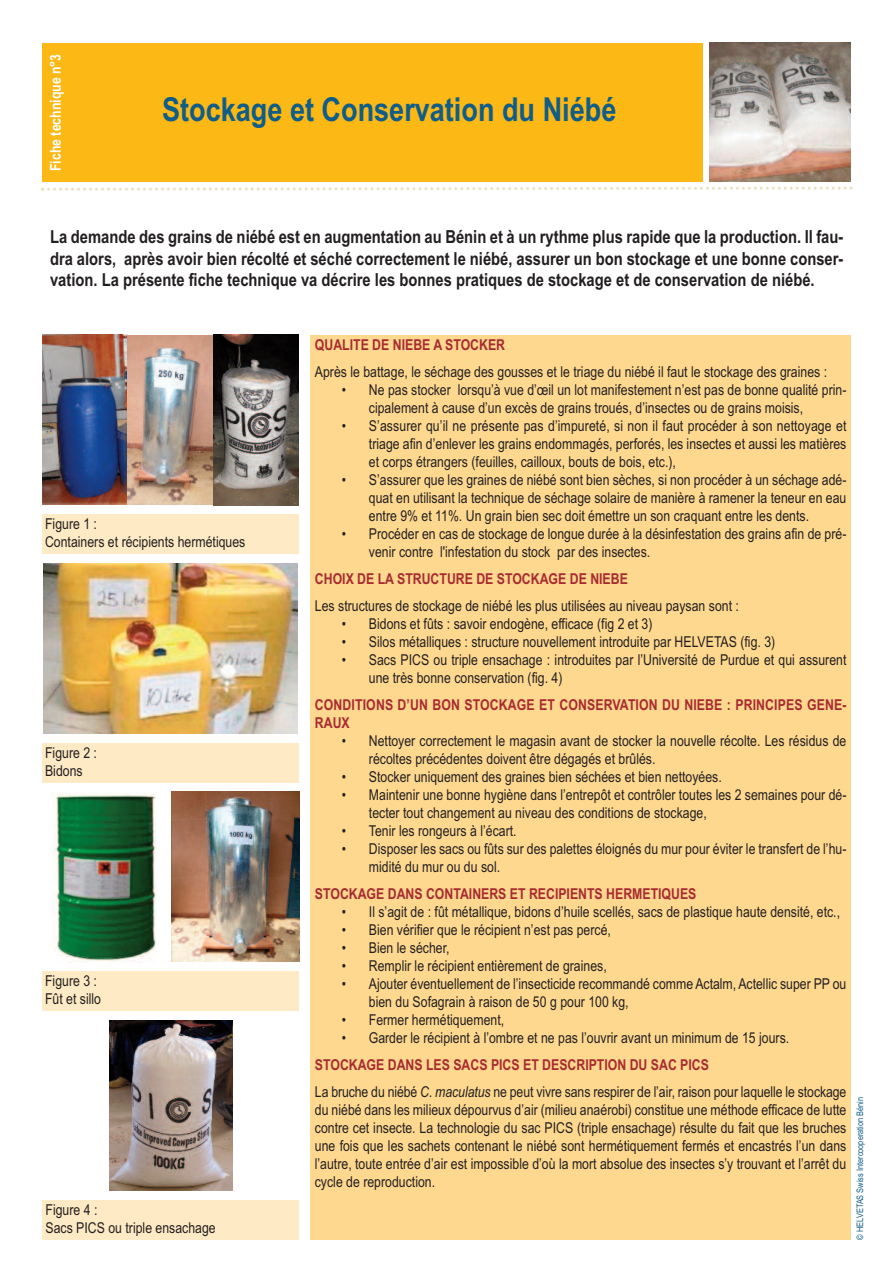
<style>
.page{position:relative;width:893px;height:1263px;background:#fff}
.page>*{position:absolute;margin:0;border:0;box-sizing:border-box;transform-origin:0 0}
.t1{font:700 33px "Arial Narrow";color:#0f5d88}
.t2{font:700 18px/21.6px "Arial Narrow";color:#231f20;text-align:justify}
.t3{font:15px/18px "Arial Narrow";color:#231f20}
.t4{font:700 15px/18px "Arial Narrow";color:#a72b30}
.t5{font:700 15px "Arial Narrow";color:#fff}
.t6{font:9px "Arial Narrow";color:#0f5d88}
.s1{font-weight:700;color:#a72b30}
.s2{font-style:italic}
</style>
<div class="page">
<div style="left:43px;top:43px;width:660px;height:139px;background:#fcb814"></div>
<svg style="left:41px;top:186px;width:811px;height:5px"></svg>
<img style="left:710px;top:43px;width:141px;height:139px">
<div style="left:310px;top:335px;width:541px;height:904px;background:#fed88f"></div>
<img style="left:44px;top:563px;width:254px;height:170px">
<img style="left:52px;top:794px;width:104px;height:168px">
<img style="left:109px;top:1020px;width:124px;height:170px">
<img style="left:43px;top:335px;width:171px;height:170px">
<div style="left:42px;top:743px;width:256px;height:39px;background:#feeac4"></div>
<div style="left:42px;top:971px;width:256px;height:40px;background:#feeac4"></div>
<div style="left:43px;top:1200px;width:256px;height:39px;background:#feeac4"></div>
<div style="left:42px;top:514px;width:256px;height:40px;background:#feeac4"></div>
<img style="left:172px;top:791px;width:127px;height:170px">
<img style="left:128px;top:335px;width:85px;height:170px">
<img style="left:214px;top:335px;width:85px;height:170px">
<p class="t5" style="left:47px;top:171px;width:119px;rotate:-90deg">Fiche technique n°3</p>
<h1 class="t1" style="left:162px;top:90px;width:456px">Stockage et Conservation du Niébé</h1>
<p class="t2" style="left:50px;top:226px;width:795px">La demande des grains de niébé est en augmentation au Bénin et à un rythme plus rapide que la production. Il fau&shy;dra alors, après avoir bien récolté et séché correctement le niébé, assurer un bon stockage et une bonne conser&shy;vation. La présente fiche technique va décrire les bonnes pratiques de stockage et de conservation de niébé.</p>
<p class="t3" style="left:45px;top:515px;width:202px">Figure 1 :<br>Containers et récipients hermétiques</p>
<p class="t3" style="left:45px;top:743px;width:53px">Figure 2 :<br>Bidons</p>
<p class="t3" style="left:45px;top:972px;width:58px">Figure 3 :<br>Fût et sillo</p>
<p class="t3" style="left:46px;top:1200px;width:172px">Figure 4 :<br>Sacs PICS ou triple ensachage</p>
<p class="t4" style="left:315px;top:336px;width:192px">QUALITE DE NIEBE A STOCKER</p>
<p class="t3" style="left:315px;top:363px;width:514px">Après le battage, le séchage des gousses et le triage du niébé il faut le stockage des graines :</p>
<p class="t3" style="left:369px;top:381px;width:479px;text-indent:-27px">• Ne pas stocker lorsqu’à vue d’œil un lot manifestement n’est pas de bonne qualité prin&shy;cipalement à cause d’un excès de grains troués, d’insectes ou de grains moisis,</p>
<p class="t3" style="left:369px;top:417px;width:479px;text-align:justify;text-indent:-27px">• S’assurer qu’il ne présente pas d’impureté, si non il faut procéder à son nettoyage et triage afin d’enlever les grains endommagés, perforés, les insectes et aussi les matières et corps étrangers (feuilles, cailloux, bouts de bois, etc.),</p>
<p class="t3" style="left:369px;top:471px;width:479px;text-align:justify;text-indent:-27px">• S’assurer que les graines de niébé sont bien sèches, si non procéder à un séchage adé&shy;quat en utilisant la technique de séchage solaire de manière à ramener la teneur en eau entre 9% et 11%. Un grain bien sec doit émettre un son craquant entre les dents.</p>
<p class="t3" style="left:369px;top:525px;width:479px;text-indent:-27px">• Procéder en cas de stockage de longue durée à la désinfestation des grains afin de pré&shy;venir contre l'infestation du stock par des insectes.</p>
<p class="t4" style="left:315px;top:570px;width:314px">CHOIX DE LA STRUCTURE DE STOCKAGE DE NIEBE</p>
<p class="t3" style="left:315px;top:597px;width:426px">Les structures de stockage de niébé les plus utilisées au niveau paysan sont :</p>
<p class="t3" style="left:342px;top:615px;width:312px">• Bidons et fûts : savoir endogène, efficace (fig 2 et 3)</p>
<p class="t3" style="left:342px;top:633px;width:435px">• Silos métalliques : structure nouvellement introduite par HELVETAS (fig. 3)</p>
<p class="t3" style="left:369px;top:651px;width:479px;text-indent:-27px">• Sacs PICS ou triple ensachage : introduites par l’Université de Purdue et qui assurent une très bonne conservation (fig. 4)</p>
<p class="t4" style="left:315px;top:696px;width:533px">CONDITIONS D’UN BON STOCKAGE ET CONSERVATION DU NIEBE : PRINCIPES GENE-<br>RAUX</p>
<p class="t3" style="left:369px;top:732px;width:479px;text-indent:-27px">• Nettoyer correctement le magasin avant de stocker la nouvelle récolte. Les résidus de récoltes précédentes doivent être dégagés et brûlés.</p>
<p class="t3" style="left:342px;top:768px;width:381px">• Stocker uniquement des graines bien séchées et bien nettoyées.</p>
<p class="t3" style="left:369px;top:786px;width:479px;text-indent:-27px">• Maintenir une bonne hygiène dans l’entrepôt et contrôler toutes les 2 semaines pour dé&shy;tecter tout changement au niveau des conditions de stockage,</p>
<p class="t3" style="left:342px;top:822px;width:176px">• Tenir les rongeurs à l’écart.</p>
<p class="t3" style="left:369px;top:840px;width:479px;text-indent:-27px">• Disposer les sacs ou fûts sur des palettes éloignés du mur pour éviter le transfert de l’hu&shy;midité du mur ou du sol.</p>
<p class="t4" style="left:315px;top:885px;width:383px">STOCKAGE DANS CONTAINERS ET RECIPIENTS HERMETIQUES</p>
<p class="t3" style="left:342px;top:903px;width:500px">• Il s’agit de : fût métallique, bidons d’huile scellés, sacs de plastique haute densité, etc.,</p>
<p class="t3" style="left:342px;top:921px;width:271px">• Bien vérifier que le récipient n’est pas percé,</p>
<p class="t3" style="left:342px;top:939px;width:109px">• Bien le sécher,</p>
<p class="t3" style="left:342px;top:957px;width:266px">• Remplir le récipient entièrement de graines,</p>
<p class="t3" style="left:369px;top:975px;width:479px;text-indent:-27px">• Ajouter éventuellement de l’insecticide recommandé comme Actalm, Actellic super PP ou bien du Sofagrain à raison de 50 g pour 100 kg,</p>
<p class="t3" style="left:342px;top:1011px;width:164px">• Fermer hermétiquement,</p>
<p class="t3" style="left:342px;top:1029px;width:449px">• Garder le récipient à l’ombre et ne pas l’ouvrir avant un minimum de 15 jours.</p>
<p class="t3" style="left:315px;top:1051px;width:533px;line-height:27px"><span class="s1">STOCKAGE DANS LES SACS PICS ET DESCRIPTION DU SAC PICS<br></span>La bruche du niébé <span class="s2">C. maculatus</span> ne peut vivre sans respirer de l’air, raison pour laquelle le stockage</p>
<p class="t3" style="left:315px;top:1101px;width:533px;text-align:justify">du niébé dans les milieux dépourvus d’air (milieu anaérobi) constitue une méthode efficace de lutte contre cet insecte. La technologie du sac PICS (triple ensachage) résulte du fait que les bruches une fois que les sachets contenant le niébé sont hermétiquement fermés et encastrés l’un dans l’autre, toute entrée d’air est impossible d’où la mort absolue des insectes s’y trouvant et l’arrêt du cycle de reproduction.</p>
<p class="t6" style="left:855px;top:1239px;width:144px;rotate:-90deg">© HELVETAS Swiss Intercooperation Bénin</p>
</div>
